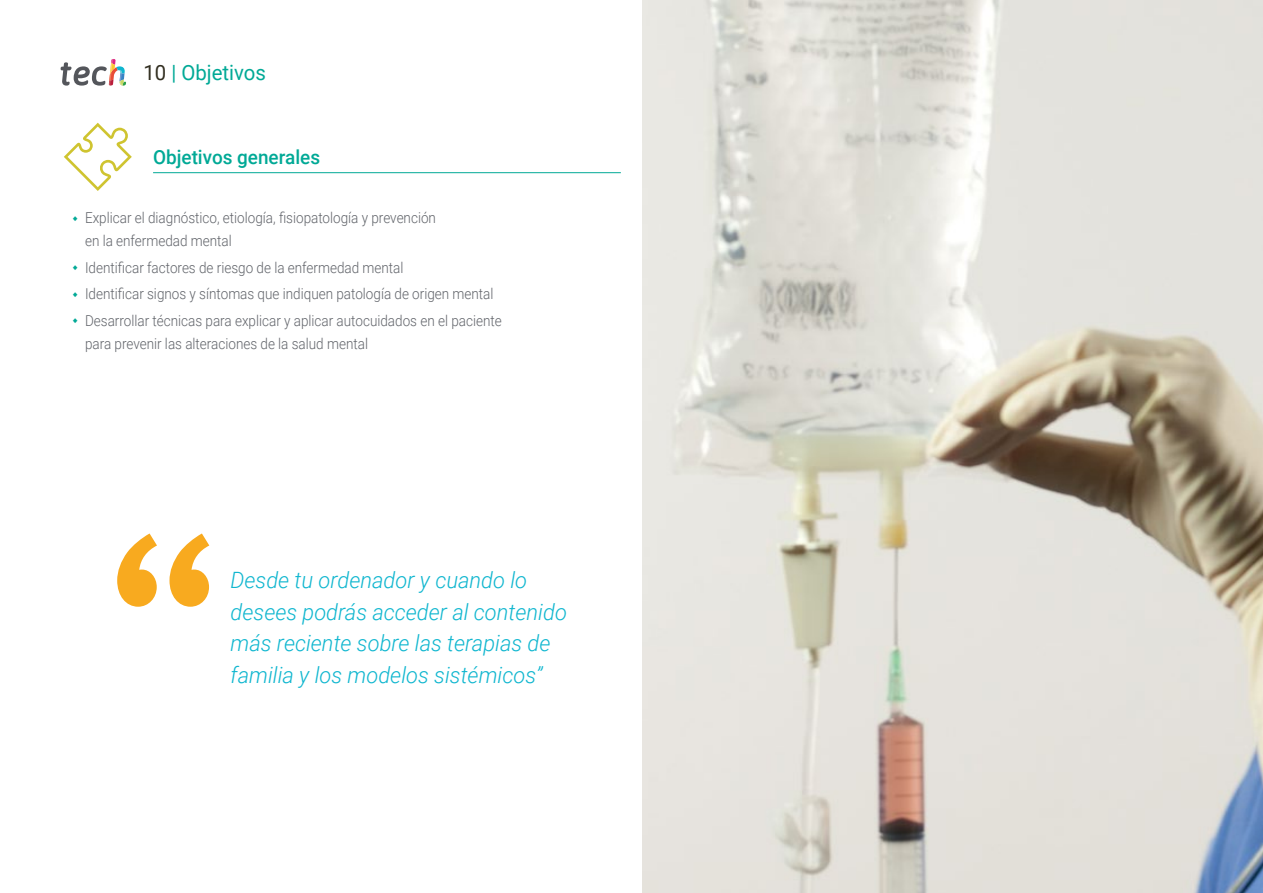
<style>
.page{position:relative;width:1263px;height:893px;background:#fff}
.page>*{position:absolute;margin:0;border:0;box-sizing:border-box;transform-origin:0 0}
.t1{font:italic 300 22.5px/31.5px "Roboto";color:#0fb6cf}
.t2{font:21px "Roboto";color:#00a996}
.t3{font:500 19.5px "Roboto";color:#00a996}
.t4{font:300 15px/26.7px "Roboto";color:#61646a;scale:.9 1}
.s1{color:#312e20}
</style>
<div class="page">
<hr style="left:153px;top:172px;width:468px;height:1px;background:#00a996">
<svg style="left:64px;top:123px;width:68px;height:68px"></svg>
<img style="left:642px;top:0;width:621px;height:893px">
<svg style="left:117px;top:533px;width:92px;height:74px"></svg>
<svg style="left:61px;top:59px;width:65px;height:27px"></svg>
<h2 class="t2" style="left:144px;top:57px;width:124px"><span class="s1">10</span> | Objetivos</h2>
<h3 class="t3" style="left:153px;top:144px;width:169px">Objetivos generales</h3>
<p class="t4" style="left:85px;top:206px;width:391px;line-height:22.5px">Explicar el diagnóstico, etiología, fisiopatología y prevención en la enfermedad mental</p>
<p class="t4" style="left:85px;top:253px;width:464px">Identificar factores de riesgo de la enfermedad mental<br>Identificar signos y síntomas que indiquen patología de origen mental<br>Desarrollar técnicas para explicar y aplicar autocuidados en el paciente</p>
<p class="t4" style="left:85px;top:329px;width:316px">para prevenir las alteraciones de la salud mental</p>
<h1 class="t1" style="left:231px;top:563px;width:338px">Desde tu ordenador y cuando lo desees podrás acceder al contenido más reciente sobre las terapias de familia y los modelos sistémicos”</h1>
</div>
